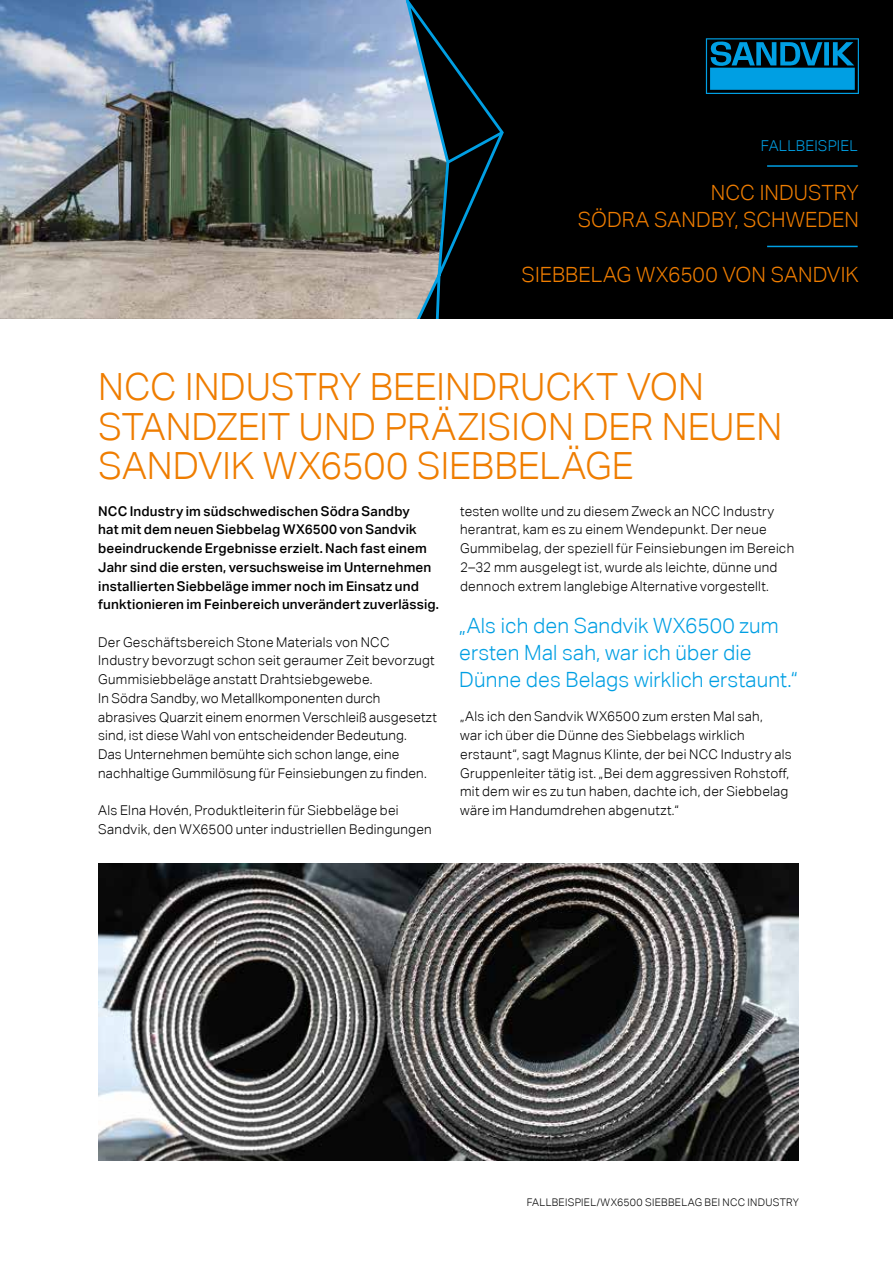
<style>
.page{position:relative;width:893px;height:1263px;background:#fff}
.page>*{position:absolute;margin:0;border:0;box-sizing:border-box;transform-origin:0 0}
.t1{font:300 37.5px/39.3px "Aktiv Grotesk Corp";letter-spacing:-.005em;color:#ef7d00}
.t2{font:300 21px/27px "Aktiv Grotesk Corp";letter-spacing:.005em;color:#009fe3}
.t3{font:300 21px/27.5px "Aktiv Grotesk Corp";color:#ef7d00;text-align:right}
.t4{font:300 15px "Aktiv Grotesk Corp";letter-spacing:.015em;color:#009fe3}
.t5{font:300 13.5px/18.8px "Aktiv Grotesk Corp";letter-spacing:.02em;color:#000}
.t6{font:500 13.5px/18.8px "Aktiv Grotesk Corp";letter-spacing:.01em;color:#000}
.t7{font:300 10.5px "Aktiv Grotesk Corp";letter-spacing:.025em;color:#000}
</style>
<div class="page">
<div style="left:0;top:0;width:893px;height:319px;background:#000"></div>
<img style="left:0;top:0;width:372px;height:319px">
<svg style="left:372px;top:0;width:132px;height:319px"></svg>
<hr style="left:767px;top:246px;width:91px;height:1px;background:#009fe3">
<hr style="left:767px;top:165px;width:91px;height:2px;background:#009fe3">
<svg style="left:706px;top:38px;width:153px;height:56px"></svg>
<img style="left:98px;top:863px;width:701px;height:298px">
<p class="t4" style="left:761px;top:137px;width:98px">FALLBEISPIEL</p>
<h2 class="t3" style="left:578px;top:179px;width:282px">NCC INDUSTRY<br>SÖDRA SANDBY, SCHWEDEN</h2>
<h2 class="t3" style="left:522px;top:261px;width:339px">SIEBBELAG WX6500 VON SANDVIK</h2>
<h1 class="t1" style="left:98px;top:368px;width:685px">NCC INDUSTRY BEEINDRUCKT VON<br>STANDZEIT UND PRÄZISION DER NEUEN<br>SANDVIK WX6500 SIEBBELÄGE</h1>
<p class="t6" style="left:98px;top:501px;width:342px">NCC Industry im südschwedischen Södra Sandby<br>hat mit dem neuen Siebbelag WX6500 von Sandvik beeindruckende Ergebnisse erzielt. Nach fast einem Jahr sind die ersten, versuchsweise im Unternehmen installierten Siebbeläge immer noch im Einsatz und funktionieren im Feinbereich unverändert zuverlässig.</p>
<p class="t5" style="left:98px;top:632px;width:340px">Der Geschäftsbereich Stone Materials von NCC Industry bevorzugt schon seit geraumer Zeit bevorzugt Gummisiebbeläge anstatt Drahtsiebgewebe.<br>In Södra Sandby, wo Metallkomponenten durch abrasives Quarzit einem enormen Verschleiß ausgesetzt sind, ist diese Wahl von entscheidender Bedeutung.<br>Das Unternehmen bemühte sich schon lange, eine nachhaltige Gummilösung für Feinsiebungen zu finden.</p>
<p class="t5" style="left:98px;top:801px;width:335px">Als Elna Hovén, Produktleiterin für Siebbeläge bei<br>Sandvik, den WX6500 unter industriellen Bedingungen</p>
<p class="t5" style="left:460px;top:501px;width:336px">testen wollte und zu diesem Zweck an NCC Industry herantrat, kam es zu einem Wendepunkt. Der neue Gummibelag, der speziell für Feinsiebungen im Bereich 2–32 mm ausgelegt ist, wurde als leichte, dünne und dennoch extrem langlebige Alternative vorgestellt.</p>
<h2 class="t2" style="left:459px;top:612px;width:340px">„Als ich den Sandvik WX6500 zum ersten Mal sah, war ich über die<br>Dünne des Belags wirklich erstaunt.“</h2>
<p class="t5" style="left:460px;top:707px;width:333px">„Als ich den Sandvik WX6500 zum ersten Mal sah,<br>war ich über die Dünne des Siebbelags wirklich erstaunt“, sagt Magnus Klinte, der bei NCC Industry als Gruppenleiter tätig ist. „Bei dem aggressiven Rohstoff, mit dem wir es zu tun haben, dachte ich, der Siebbelag wäre im Handumdrehen abgenutzt.“</p>
<p class="t7" style="left:527px;top:1196px;width:274px">FALLBEISPIEL/WX6500 SIEBBELAG BEI NCC INDUSTRY</p>
</div>
